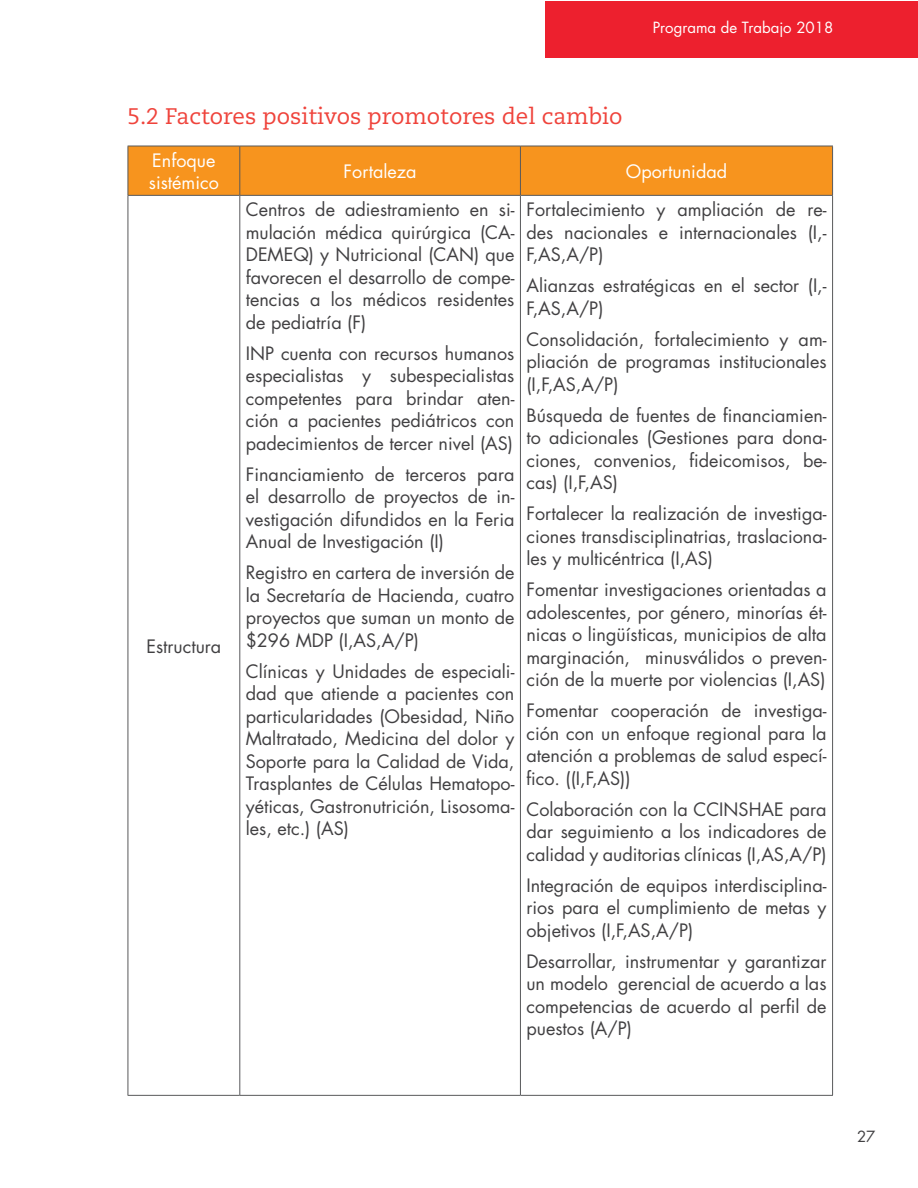
<style>
.page{position:relative;width:918px;height:1188px;background:#fff}
.page>*{position:absolute;margin:0;border:0;box-sizing:border-box;transform-origin:0 0}
.t1{font:22.5px "Caecilia LT Std";color:#ef433b}
.t2{font:18px/22.5px "Futura Std";color:#414042;text-align:justify}
.t3{font:18px/22.5px "Futura Std";color:#fff}
.t4{font:15px "Futura Std";color:#fff}
.t5{font:15px "Futura Std";color:#414042}
</style>
<div class="page">
<div style="left:545px;top:1px;width:373px;height:56px;background:#ed202e"></div>
<div style="left:129px;top:147px;width:703px;height:48px;background:#f7941e"></div>
<hr style="left:128px;top:146px;width:112px;height:1px;background:#58595b">
<hr style="left:128px;top:146px;width:1px;height:49px;background:#58595b">
<hr style="left:240px;top:146px;width:280px;height:1px;background:#58595b">
<hr style="left:239px;top:146px;width:1px;height:49px;background:#58595b">
<hr style="left:520px;top:146px;width:313px;height:1px;background:#58595b">
<hr style="left:520px;top:146px;width:1px;height:49px;background:#58595b">
<hr style="left:832px;top:146px;width:1px;height:49px;background:#58595b">
<hr style="left:128px;top:195px;width:112px;height:1px;background:#58595b">
<hr style="left:128px;top:196px;width:1px;height:899px;background:#58595b">
<hr style="left:240px;top:195px;width:280px;height:1px;background:#58595b">
<hr style="left:239px;top:196px;width:1px;height:899px;background:#58595b">
<hr style="left:520px;top:195px;width:313px;height:1px;background:#58595b">
<hr style="left:520px;top:196px;width:1px;height:899px;background:#58595b">
<hr style="left:832px;top:196px;width:1px;height:899px;background:#58595b">
<hr style="left:128px;top:1095px;width:112px;height:1px;background:#58595b">
<hr style="left:240px;top:1095px;width:280px;height:1px;background:#58595b">
<hr style="left:520px;top:1095px;width:313px;height:1px;background:#58595b">
<p class="t4" style="left:653px;top:18px;width:182px">Programa de Trabajo 2018</p>
<p class="t1" style="left:128px;top:103px;width:497px">5.2 Factores positivos promotores del cambio</p>
<p class="t3" style="left:149px;top:149px;width:71px">Enfoque sistémico</p>
<p class="t3" style="left:344px;top:160px;width:74px">Fortaleza</p>
<p class="t3" style="left:626px;top:160px;width:103px">Oportunidad</p>
<p class="t2" style="left:146px;top:635px;width:76px">Estructura</p>
<p class="t2" style="left:246px;top:199px;width:270px">Centros de adiestramiento en si&shy;mulación médica quirúrgica (CA-DEMEQ) y Nutricional (CAN) que favorecen el desarrollo de compe&shy;tencias a los médicos residentes de pediatría (F)</p>
<p class="t2" style="left:246px;top:342px;width:270px">INP cuenta con recursos humanos especialistas y subespecialistas competentes para brindar aten&shy;ción a pacientes pediátricos con padecimientos de tercer nivel (AS)</p>
<p class="t2" style="left:246px;top:463px;width:270px">Financiamiento de terceros para el desarrollo de proyectos de in&shy;vestigación difundidos en la Feria Anual de Investigación (I)</p>
<p class="t2" style="left:246px;top:562px;width:270px">Registro en cartera de inversión de la Secretaría de Hacienda, cuatro proyectos que suman un monto de $296 MDP (I,AS,A/P)</p>
<p class="t2" style="left:246px;top:660px;width:270px">Clínicas y Unidades de especiali&shy;dad que atiende a pacientes con particularidades (Obesidad, Niño Maltratado, Medicina del dolor y Soporte para la Calidad de Vida, Trasplantes de Células Hematopo&shy;yéticas, Gastronutrición, Lisosoma&shy;les, etc.) (AS)</p>
<p class="t2" style="left:526px;top:199px;width:302px">Fortalecimiento y ampliación de re&shy;des nacionales e internacionales (I,- F,AS,A/P)</p>
<p class="t2" style="left:526px;top:275px;width:302px">Alianzas estratégicas en el sector (I,-<br>F,AS,A/P)</p>
<p class="t2" style="left:526px;top:328px;width:302px">Consolidación, fortalecimiento y am&shy;pliación de programas institucionales (I,F,AS,A/P)</p>
<p class="t2" style="left:526px;top:404px;width:302px">Búsqueda de fuentes de financiamien&shy;to adicionales (Gestiones para dona&shy;ciones, convenios, fideicomisos, be&shy;cas) (I,F,AS)</p>
<p class="t2" style="left:526px;top:502px;width:302px">Fortalecer la realización de investiga&shy;ciones transdisciplinatrias, traslaciona&shy;les y multicéntrica (I,AS)</p>
<p class="t2" style="left:526px;top:578px;width:302px">Fomentar investigaciones orientadas a adolescentes, por género, minorías ét&shy;nicas o lingüísticas, municipios de alta marginación, minusválidos o preven&shy;ción de la muerte por violencias (I,AS)</p>
<p class="t2" style="left:526px;top:699px;width:302px">Fomentar cooperación de investiga&shy;ción con un enfoque regional para la atención a problemas de salud especí&shy;fico. ((I,F,AS))</p>
<p class="t2" style="left:526px;top:798px;width:302px">Colaboración con la CCINSHAE para dar seguimiento a los indicadores de calidad y auditorias clínicas (I,AS,A/P)</p>
<p class="t2" style="left:526px;top:874px;width:302px">Integración de equipos interdisciplina&shy;rios para el cumplimiento de metas y objetivos (I,F,AS,A/P)</p>
<p class="t2" style="left:526px;top:950px;width:302px">Desarrollar, instrumentar y garantizar un modelo gerencial de acuerdo a las competencias de acuerdo al perfil de puestos (A/P)</p>
<p class="t5" style="left:857px;top:1127px;width:20px">27</p>
</div>
